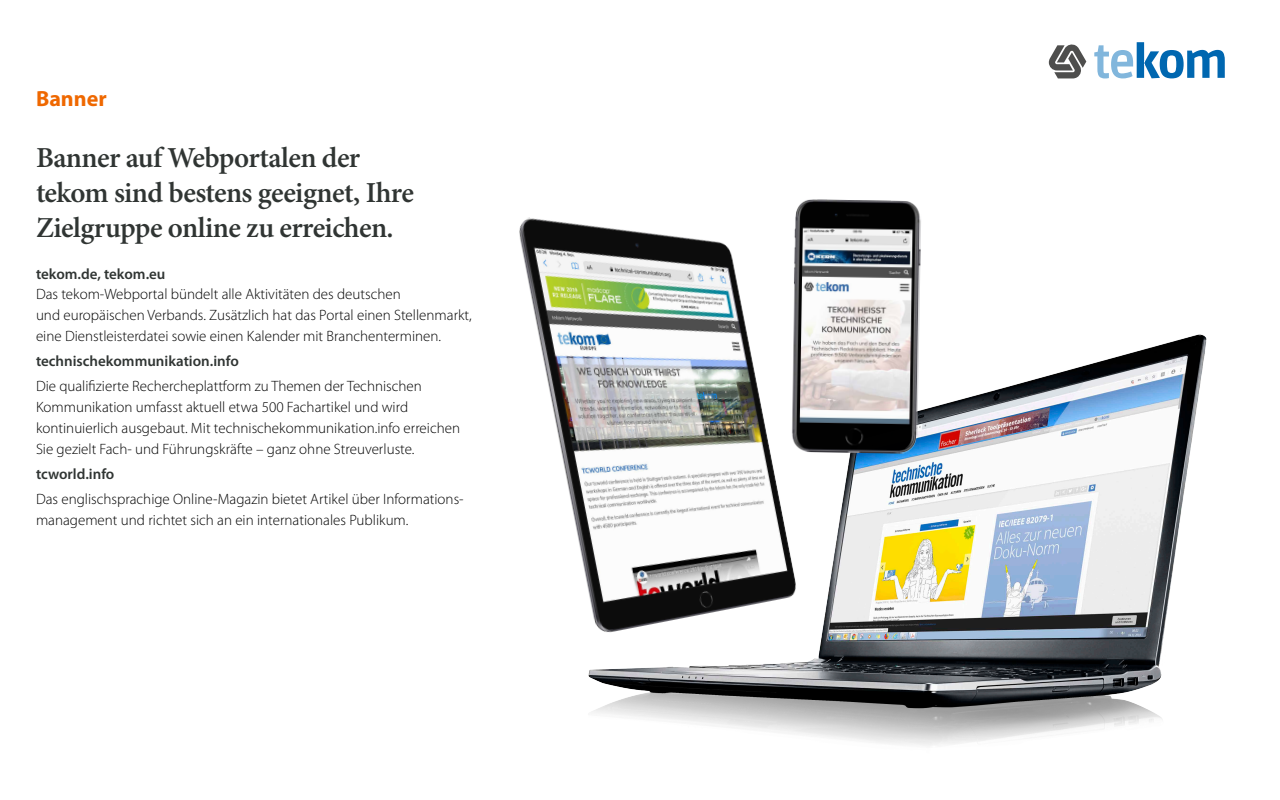
<style>
.page{position:relative;width:1280px;height:800px;background:#fff}
.page>*{position:absolute;margin:0;border:0;box-sizing:border-box;transform-origin:0 0}
.t1{font:600 29px/35px "Minion Pro";letter-spacing:-.02em;color:#303533}
.t2{font:700 22px "Myriad Pro";color:#ef6800}
.t3{font:300 15px/21px "Myriad Pro";color:#000}
.t4{font:600 15px "Myriad Pro";color:#303533}
</style>
<div class="page">
<svg style="left:1094px;top:42px;width:131px;height:36px"></svg>
<svg style="left:1049px;top:44px;width:37px;height:34px"></svg>
<img style="left:588px;top:334px;width:619px;height:412px">
<img style="left:519px;top:217px;width:287px;height:437px">
<img style="left:763px;top:199px;width:158px;height:255px">
<h2 class="t2" style="left:36px;top:85px;width:72px">Banner</h2>
<h1 class="t1" style="left:36px;top:142px;width:379px">Banner auf Webportalen der tekom sind bestens geeignet, Ihre<br>Zielgruppe online zu erreichen.</h1>
<p class="t4" style="left:36px;top:264px;width:131px">tekom.de, tekom.eu</p>
<p class="t3" style="left:36px;top:284px;width:437px;line-height:20.7px">Das tekom-Webportal bündelt alle Aktivitäten des deutschen<br>und europäischen Verbands. Zusätzlich hat das Portal einen Stellenmarkt, eine Dienstleisterdatei sowie einen Kalender mit Branchenterminen.</p>
<p class="t4" style="left:36px;top:351px;width:204px">technischekommunikation.info</p>
<p class="t3" style="left:36px;top:375px;width:426px">Die qualifizierte Rechercheplattform zu Themen der Technischen Kommunikation umfasst aktuell etwa 500 Fachartikel und wird kontinuierlich ausgebaut. Mit technischekommunikation.info erreichen Sie gezielt Fach- und Führungskräfte – ganz ohne Streuverluste.</p>
<p class="t4" style="left:36px;top:464px;width:80px">tcworld.info</p>
<p class="t3" style="left:36px;top:488px;width:429px">Das englischsprachige Online-Magazin bietet Artikel über Informations&shy;management und richtet sich an ein internationales Publikum.</p>
</div>
